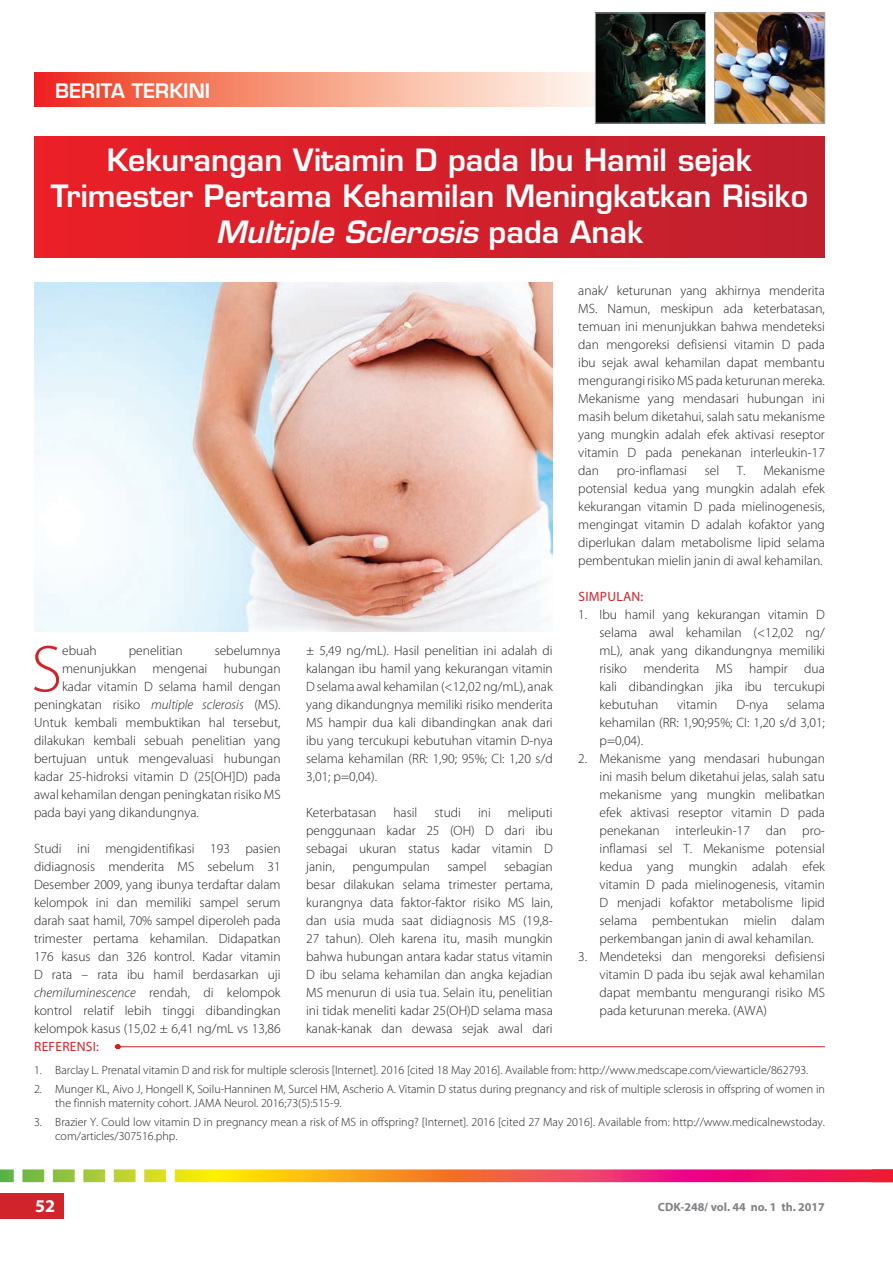
<style>
.page{position:relative;width:893px;height:1263px;background:#fff}
.page>*{position:absolute;margin:0;border:0;box-sizing:border-box;transform-origin:0 0}
.t1{font:300 66.9px "Myriad Pro";color:#d1232a}
.t2{font:600 30px/36px "Eurostile LT Std";color:#fff;text-align:center}
.t3{font:600 19.5px "Eurostile LT Std";color:#fff}
.t4{font:700 18px "Myriad Pro";color:#fff}
.t5{font:300 13.5px/18px "Myriad Pro";color:#231f20;text-align:justify}
.t6{font:13.5px "Myriad Pro";color:#d1232a}
.t7{font:300 12px/14.4px "Myriad Pro";color:#231f20}
.t8{font:700 12px "Myriad Pro";color:#808285}
.s1{font-style:italic}
</style>
<div class="page">
<div style="left:0;top:1193px;width:64px;height:25px;background:#d1232a"></div>
<svg style="left:0;top:1169px;width:893px;height:13px"></svg>
<svg style="left:34px;top:72px;width:561px;height:35px"></svg>
<img style="left:597px;top:15px;width:107px;height:106px">
<div style="left:595px;top:13px;width:111px;height:110px;border:1px solid #a8a9ad"></div>
<img style="left:716px;top:15px;width:107px;height:106px">
<div style="left:714px;top:13px;width:111px;height:110px;border:1px solid #a8a9ad"></div>
<div style="left:34px;top:136px;width:791px;height:122px;background:linear-gradient(to right,#eb1f27,#be202f)"></div>
<hr style="left:115px;top:1046px;width:710px;height:1px;background:#d1232a">
<img style="left:34px;top:283px;width:519px;height:348px">
<h3 class="t3" style="left:55px;top:79px;width:156px">BERITA TERKINI</h3>
<h2 class="t2" style="left:51px;top:142px;width:759px">Kekurangan Vitamin D pada Ibu Hamil sejak<br>Trimester Pertama Kehamilan Meningkatkan Risiko<br><span class="s1">Multiple Sclerosis</span> pada Anak</h2>
<h1 class="t1" style="left:31px;top:632px;width:33px">S</h1>
<p class="t5" style="left:62px;top:642px;width:36px">ebuah</p>
<p class="t5" style="left:129px;top:642px;width:55px">penelitian</p>
<p class="t5" style="left:215px;top:642px;width:67px">sebelumnya</p>
<p class="t5" style="left:62px;top:660px;width:220px">menunjukkan mengenai hubungan</p>
<p class="t5" style="left:62px;top:678px;width:220px">kadar vitamin D selama hamil dengan</p>
<p class="t5" style="left:34px;top:696px;width:248px">peningkatan risiko <span class="s1">multiple sclerosis</span> (MS).</p>
<p class="t5" style="left:34px;top:714px;width:248px">Untuk kembali membuktikan hal tersebut,</p>
<p class="t5" style="left:34px;top:732px;width:248px">dilakukan kembali sebuah penelitian yang</p>
<p class="t5" style="left:34px;top:750px;width:248px">bertujuan untuk mengevaluasi hubungan</p>
<p class="t5" style="left:34px;top:768px;width:248px">kadar 25-hidroksi vitamin D (25[OH]D) pada</p>
<p class="t5" style="left:34px;top:786px;width:248px">awal kehamilan dengan peningkatan risiko MS</p>
<p class="t5" style="left:34px;top:804px;width:166px">pada bayi yang dikandungnya.</p>
<p class="t5" style="left:34px;top:840px;width:248px">Studi ini mengidentifikasi 193 pasien didiagnosis menderita MS sebelum 31<br>Desember 2009, yang ibunya terdaftar dalam kelompok ini dan memiliki sampel serum darah saat hamil, 70% sampel diperoleh pada trimester pertama kehamilan. Didapatkan 176 kasus dan 326 kontrol. Kadar vitamin D rata – rata ibu hamil berdasarkan uji <span class="s1">chemiluminescence</span> rendah, di kelompok kontrol relatif lebih tinggi dibandingkan kelompok kasus (15,02 ± 6,41 ng/mL vs 13,86</p>
<p class="t5" style="left:306px;top:642px;width:248px">± 5,49 ng/mL). Hasil penelitian ini adalah di kalangan ibu hamil yang kekurangan vitamin D selama awal kehamilan (&lt;12,02 ng/mL), anak yang dikandungnya memiliki risiko menderita MS hampir dua kali dibandingkan anak dari ibu yang tercukupi kebutuhan vitamin D-nya selama kehamilan (RR: 1,90; 95%; CI: 1,20 s/d 3,01; p=0,04).</p>
<p class="t5" style="left:306px;top:804px;width:72px">Keterbatasan</p>
<p class="t5" style="left:393px;top:804px;width:26px">hasil</p>
<p class="t5" style="left:434px;top:804px;width:28px">studi</p>
<p class="t5" style="left:478px;top:804px;width:14px">ini</p>
<p class="t5" style="left:306px;top:804px;width:248px;text-indent:202px">meliputi penggunaan kadar 25 (OH) D dari ibu sebagai ukuran status kadar vitamin D janin,</p>
<p class="t5" style="left:306px;top:858px;width:248px;text-indent:198px">sebagian besar dilakukan selama trimester pertama, kurangnya data faktor-faktor risiko MS lain, dan usia muda saat didiagnosis MS (19,8- 27 tahun). Oleh karena itu, masih mungkin bahwa hubungan antara kadar status vitamin D ibu selama kehamilan dan angka kejadian MS menurun di usia tua. Selain itu, penelitian ini tidak meneliti kadar 25(OH)D selama masa kanak-kanak dan dewasa sejak awal dari</p>
<p class="t5" style="left:352px;top:858px;width:79px">pengumpulan</p>
<p class="t5" style="left:447px;top:858px;width:41px">sampel</p>
<p class="t5" style="left:578px;top:282px;width:248px">anak/ keturunan yang akhirnya menderita MS. Namun, meskipun ada keterbatasan, temuan ini menunjukkan bahwa mendeteksi dan mengoreksi defisiensi vitamin D pada ibu sejak awal kehamilan dapat membantu mengurangi risiko MS pada keturunan mereka.<br>Mekanisme yang mendasari hubungan ini masih belum diketahui, salah satu mekanisme yang mungkin adalah efek aktivasi reseptor vitamin D pada penekanan interleukin-17 dan</p>
<p class="t5" style="left:617px;top:462px;width:72px">pro-inflamasi</p>
<p class="t5" style="left:705px;top:462px;width:16px">sel</p>
<p class="t5" style="left:578px;top:462px;width:248px;text-indent:159px">T. Mekanisme potensial kedua yang mungkin adalah efek kekurangan vitamin D pada mielinogenesis, mengingat vitamin D adalah kofaktor yang diperlukan dalam metabolisme lipid selama pembentukan mielin janin di awal kehamilan.</p>
<p class="t6" style="left:578px;top:588px;width:16px">SIMPULAN</p>
<p class="t6" style="left:641px;top:588px;width:4px">:</p>
<p class="t5" style="left:600px;top:606px;width:227px;text-indent:-21px">1. Ibu hamil yang kekurangan vitamin D selama awal kehamilan (&lt;12,02 ng/ mL), anak yang dikandungnya memiliki risiko menderita MS hampir dua kali dibandingkan jika ibu tercukupi kebutuhan</p>
<p class="t5" style="left:600px;top:696px;width:227px;text-indent:188px">selama kehamilan (RR: 1,90;95%; CI: 1,20 s/d 3,01; p=0,04).</p>
<p class="t5" style="left:600px;top:750px;width:227px;text-indent:-21px">2. Mekanisme yang mendasari hubungan ini masih belum diketahui jelas, salah satu mekanisme yang mungkin melibatkan efek aktivasi reseptor vitamin D pada penekanan interleukin-17 dan pro&shy;inflamasi sel T. Mekanisme potensial kedua yang mungkin adalah efek vitamin D pada mielinogenesis, vitamin D menjadi kofaktor metabolisme lipid selama pembentukan mielin dalam perkembangan janin di awal kehamilan.</p>
<p class="t5" style="left:600px;top:948px;width:227px;text-indent:-21px">3. Mendeteksi dan mengoreksi defisiensi vitamin D pada ibu sejak awal kehamilan dapat membantu mengurangi risiko MS pada keturunan mereka. (AWA)</p>
<p class="t5" style="left:677px;top:696px;width:42px">vitamin</p>
<p class="t5" style="left:736px;top:696px;width:34px">D-nya</p>
<p class="t6" style="left:34px;top:1038px;width:16px">REFERENSI</p>
<p class="t6" style="left:96px;top:1038px;width:4px">:</p>
<p class="t7" style="left:34px;top:1063px;width:776px">1. Barclay L. Prenatal vitamin D and risk for multiple sclerosis [Internet]. 2016 [cited 18 May 2016]. Available from: http://www.medscape.com/viewarticle/862793.</p>
<p class="t7" style="left:55px;top:1082px;width:771px;text-indent:-21px">2. Munger KL, Aivo J, Hongell K, Soilu-Hanninen M, Surcel HM, Ascherio A. Vitamin D status during pregnancy and risk of multiple sclerosis in offspring of women in the finnish maternity cohort. JAMA Neurol. 2016;73(5):515-9.</p>
<p class="t7" style="left:55px;top:1115px;width:771px;text-indent:-21px">3. Brazier Y. Could low vitamin D in pregnancy mean a risk of MS in offspring? [Internet]. 2016 [cited 27 May 2016]. Available from: http://www.medicalnewstoday. com/articles/307516.php.</p>
<h3 class="t4" style="left:35px;top:1194px;width:21px">52</h3>
<p class="t8" style="left:658px;top:1199px;width:169px">CDK-248/ vol. 44 no. 1 th. 2017</p>
</div>
